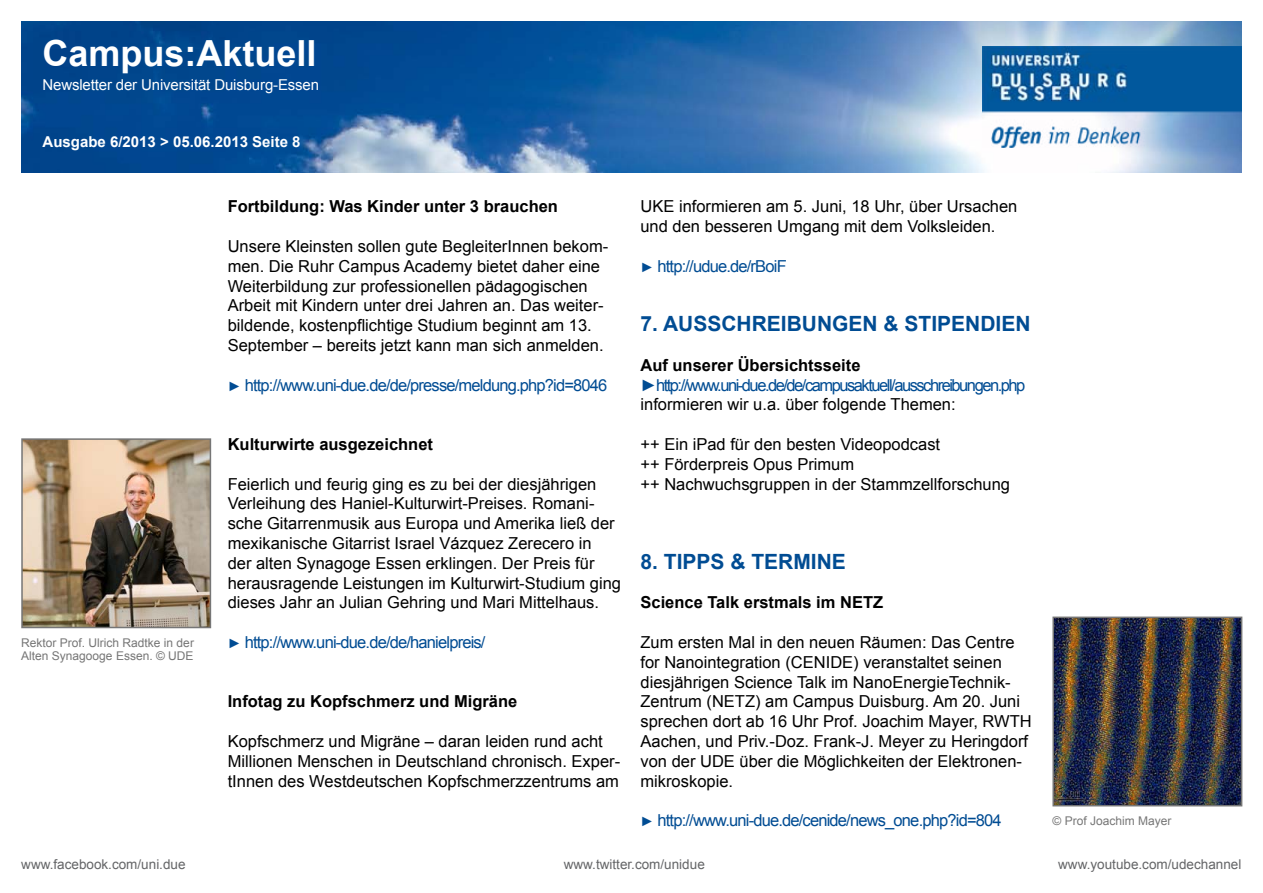
<style>
.page{position:relative;width:1263px;height:893px;background:#fff}
.page>*{position:absolute;margin:0;border:0;box-sizing:border-box;transform-origin:0 0}
.t1{font:700 36px "Arial";color:#fff}
.t2{font:700 21px "Arial";color:#004c93}
.t3{font:16.5px/19.8px "Arial";color:#000}
.t4{font:16.5px "Arial";letter-spacing:-.05em;color:#004c93}
.t5{font:700 16.5px "Arial";color:#000}
.t6{font:16.5px "Arial";letter-spacing:-.09em;color:#004c93}
.t7{font:15px "Arial";letter-spacing:-.01em;color:#fff}
.t8{font:700 15px "Arial";color:#fff}
.t9{font:13.5px "Arial";color:#646567}
.t10{font:12px/13.5px "Arial";color:#767676}
.s1{font-size:13.5px}
</style>
<div class="page">
<img style="left:21px;top:21px;width:1221px;height:152px">
<img style="left:982px;top:47px;width:260px;height:100px">
<img style="left:24px;top:441px;width:184px;height:184px">
<div style="left:21px;top:438px;width:190px;height:190px;border:2px solid #767676"></div>
<img style="left:1055px;top:620px;width:184px;height:183px">
<div style="left:1052px;top:617px;width:190px;height:189px;border:2px solid #767676"></div>
<h1 class="t1" style="left:43px;top:29px;width:276px">Campus:Aktuell</h1>
<p class="t7" style="left:43px;top:74px;width:278px">Newsletter der Universität Duisburg-Essen</p>
<p class="t8" style="left:43px;top:132px;width:260px">Ausgabe 6/2013 &gt; 05.06.2013 Seite 8</p>
<p class="t10" style="left:21px;top:636px;width:174px">Rektor Prof. Ulrich Radtke in der<br>Alten Synagooge Essen. © UDE</p>
<p class="t5" style="left:228px;top:196px;width:332px">Fortbildung: Was Kinder unter 3 brauchen</p>
<p class="t3" style="left:228px;top:236px;width:382px">Unsere Kleinsten sollen gute BegleiterInnen bekom&shy;men. Die Ruhr Campus Academy bietet daher eine Weiterbildung zur professionellen pädagogischen Arbeit mit Kindern unter drei Jahren an. Das weiter&shy;bildende, kostenpflichtige Studium beginnt am 13.<br>September – bereits jetzt kann man sich anmelden.</p>
<p class="t4" style="left:228px;top:374px;width:381px"><span class="s1">►</span> http://www.uni-due.de/de/presse/meldung.php?id=8046</p>
<p class="t5" style="left:228px;top:433px;width:207px">Kulturwirte ausgezeichnet</p>
<p class="t3" style="left:228px;top:474px;width:395px">Feierlich und feurig ging es zu bei der diesjährigen Verleihung des Haniel-Kulturwirt-Preises. Romani&shy;sche Gitarrenmusik aus Europa und Amerika ließ der mexikanische Gitarrist Israel Vázquez Zerecero in<br>der alten Synagoge Essen erklingen. Der Preis für herausragende Leistungen im Kulturwirt-Studium ging dieses Jahr an Julian Gehring und Mari Mittelhaus.</p>
<p class="t4" style="left:228px;top:631px;width:259px"><span class="s1">►</span> http://www.uni-due.de/de/hanielpreis/</p>
<p class="t5" style="left:228px;top:691px;width:291px">Infotag zu Kopfschmerz und Migräne</p>
<p class="t3" style="left:228px;top:731px;width:394px">Kopfschmerz und Migräne – daran leiden rund acht<br>Millionen Menschen in Deutschland chronisch. Exper&shy;tInnen des Westdeutschen Kopfschmerzzentrums am</p>
<p class="t3" style="left:640px;top:197px;width:378px">UKE informieren am 5. Juni, 18 Uhr, über Ursachen und den besseren Umgang mit dem Volksleiden.</p>
<p class="t4" style="left:640px;top:255px;width:148px"><span class="s1">►</span> http://udue.de/rBoiF</p>
<p class="t2" style="left:640px;top:310px;width:53px">7. Aussch</p>
<p class="t2" style="left:752px;top:310px;width:280px">reibungen &amp; STIPENDIEN</p>
<p class="t5" style="left:640px;top:354px;width:222px">Auf unserer Übersichtsseite</p>
<p class="t6" style="left:640px;top:374px;width:386px">►http://www.uni-due.de/de/campusaktuell/ausschreibungen.php</p>
<p class="t3" style="left:640px;top:395px;width:317px">informieren wir u.a. über folgende Themen:</p>
<p class="t3" style="left:640px;top:434px;width:371px">++ Ein iPad für den besten Videopodcast<br>++ Förderpreis Opus Primum<br>++ Nachwuchsgruppen in der Stammzellforschung</p>
<p class="t2" style="left:640px;top:547px;width:49px">8. Tipps</p>
<p class="t2" style="left:730px;top:547px;width:77px">&amp; Termine</p>
<p class="t5" style="left:640px;top:592px;width:244px">Science Talk erstmals im NETZ</p>
<p class="t3" style="left:640px;top:632px;width:393px">Zum ersten Mal in den neuen Räumen: Das Centre for Nanointegration (CENIDE) veranstaltet seinen diesjährigen Science Talk im NanoEnergieTechnik-Zentrum (NETZ) am Campus Duisburg. Am 20. Juni sprechen dort ab 16 Uhr Prof. Joachim Mayer, RWTH Aachen, und Priv.-Doz. Frank-J. Meyer zu Heringdorf von der UDE über die Möglichkeiten der Elektronen&shy;mikroskopie.</p>
<p class="t4" style="left:640px;top:810px;width:363px"><span class="s1">►</span> http://www.uni-due.de/cenide/news_one.php?id=804</p>
<p class="t10" style="left:1052px;top:814px;width:120px">© Prof Joachim Mayer</p>
<p class="t9" style="left:21px;top:855px;width:166px">www.facebook.com/uni.due</p>
<p class="t9" style="left:564px;top:855px;width:143px">www.twitter.com/unidue</p>
<p class="t9" style="left:1058px;top:855px;width:185px">www.youtube.com/udechannel</p>
</div>
